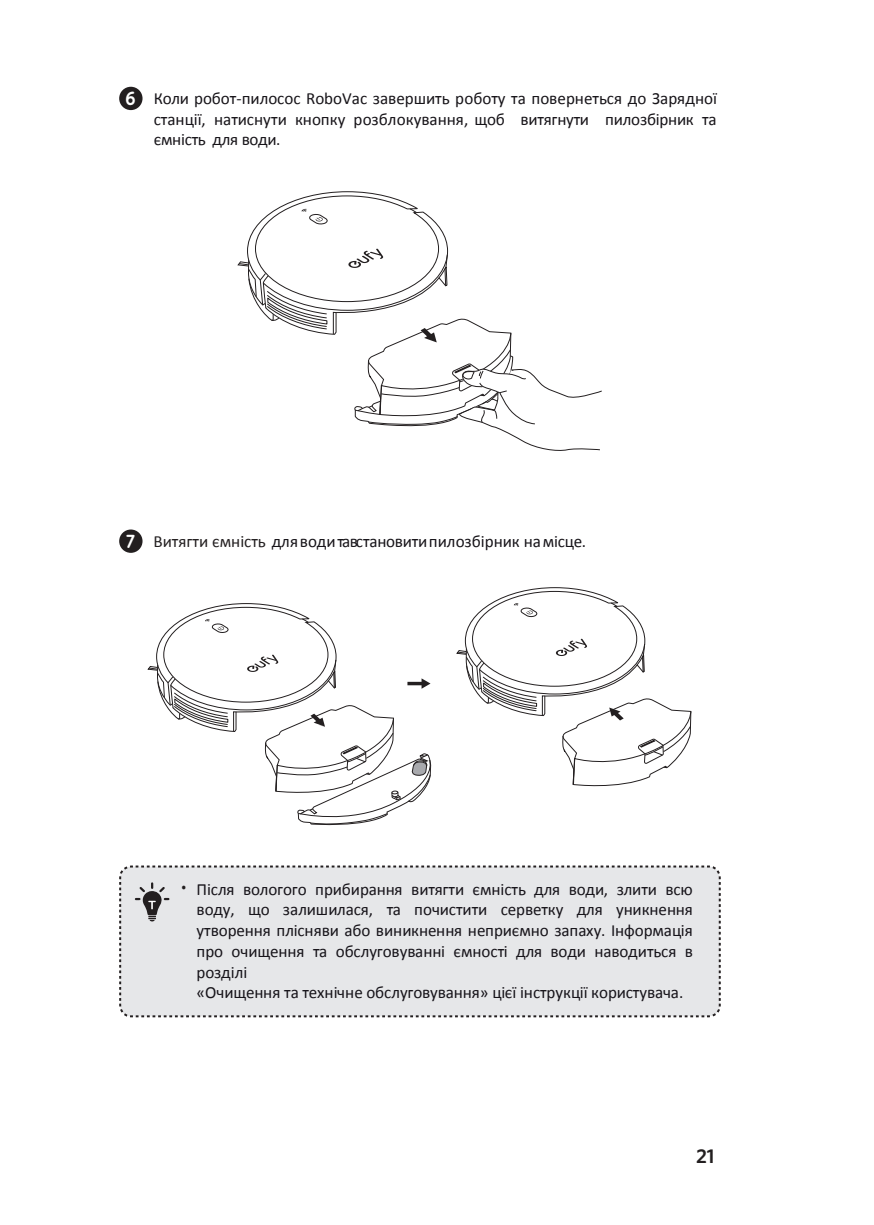
<style>
.page{position:relative;width:874px;height:1225px;background:#fff}
.page>*{position:absolute;margin:0;border:0;box-sizing:border-box;transform-origin:0 0}
.t1{font:600 20px "Whitney";color:#231f20}
.t2{font:700 19.2px "Booster Next FY";color:#fff;scale:.95 1}
.t3{font:17px/20.8px "Calibri";letter-spacing:-.005em;color:#17141a}
.t4{font:17px/20.4px "Calibri";letter-spacing:-.005em;color:#171419;text-align:justify}
.t5{font:300 17px "Source Sans Pro";color:#231f20}
.s1{color:#231f20}
</style>
<div class="page">
<div style="left:119px;top:87px;width:23px;height:23px;background:#231f20;border-radius:50%"></div>
<svg style="left:237px;top:191px;width:365px;height:260px"></svg>
<div style="left:119px;top:529px;width:23px;height:24px;background:#231f20;border-radius:50%"></div>
<svg style="left:456px;top:587px;width:236px;height:200px"></svg>
<svg style="left:147px;top:603px;width:285px;height:223px"></svg>
<div style="left:119px;top:865px;width:602px;height:153px;background:#e6e7e9"></div>
<p class="t2" style="left:125px;top:86px;width:13px">6</p>
<p class="t4" style="left:154px;top:89px;width:564px">Коли робот-пилосос RoboVac завершить роботу та повернеться до Зарядної станції, натиснути кнопку розблокування, щоб витягнути пилозбірник та ємність для води.</p>
<p class="t2" style="left:126px;top:529px;width:11px">7</p>
<p class="t4" style="left:153px;top:531px;width:434px"><span class="s1">Витягти ємність</span> для води та встановити пилозбірник намісце.</p>
<p class="t5" style="left:181px;top:876px;width:6px">•</p>
<p class="t3" style="left:196px;top:878px;width:497px">Після вологого прибирання витягти ємність для води, злити всю воду, що залишилася, та почистити серветку для уникнення утворення плісняви або виникнення неприємно запаху. Інформація про очищення та обслуговуванні ємності для води наводиться в розділі<br>«Очищення та технічне обслуговування» цієї інструкції користувача.</p>
<p class="t1" style="left:695px;top:1143px;width:20px">21</p>
</div>
